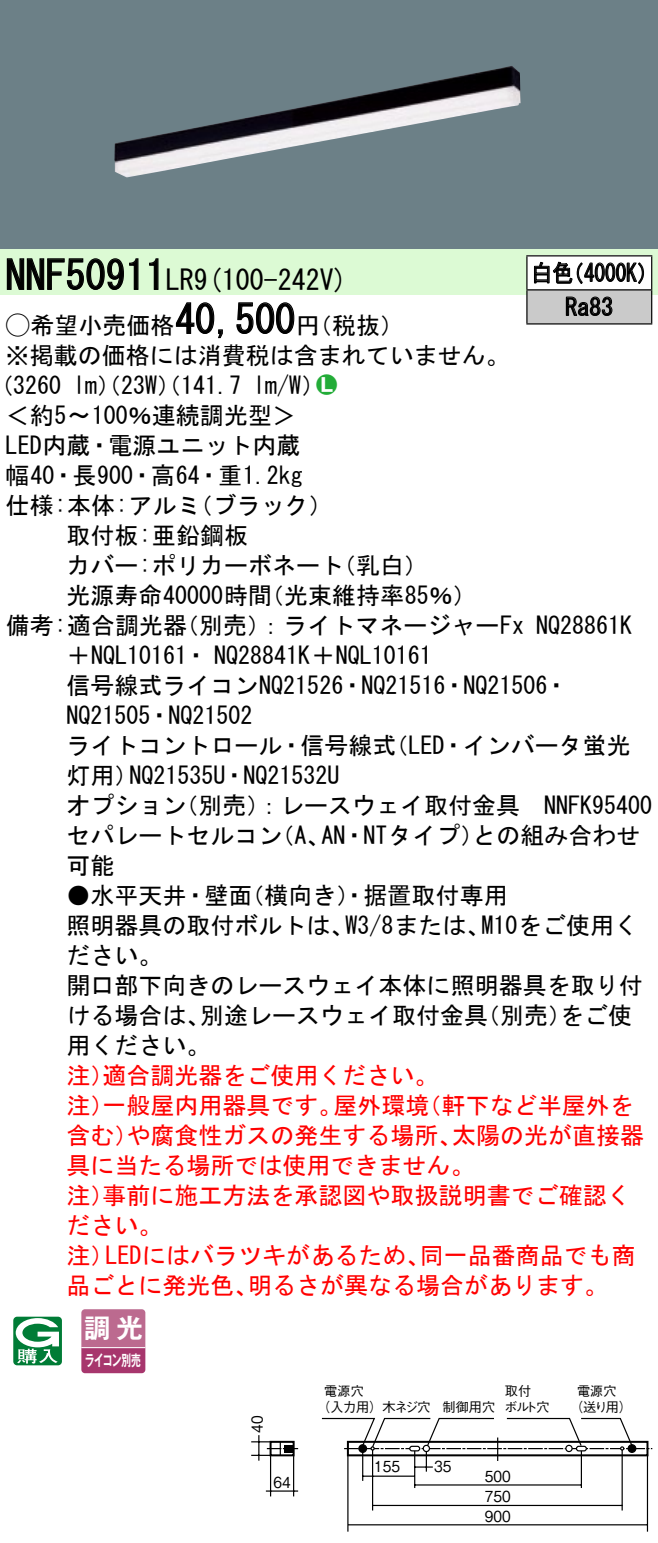
<style>
.page{position:relative;width:658px;height:1543px;background:#fff}
.page>*{position:absolute;margin:0;border:0;box-sizing:border-box;transform-origin:0 0}
.t1{font:40px "MS Gothic";color:#000}
.t2{font:28px "MS Gothic";color:#000}
.t3{font:26.4px "Gothic MB101 Pro De Bold 90 pv RKSJ H";color:#fff}
.t4{font:24px/30px "MS Gothic";color:#000}
.t5{font:24px/30px "MS Gothic";color:#f00}
.t6{font:24px/34px "MS Gothic";color:#000;scale:.88 1}
.t7{font:24px "Ford Classification 1";color:#23ac38}
.t8{font:15.2px/19.6px "Gothic BBB Pro Medium 90 pv RKSJ H";color:#000;scale:.9 1}
.t9{font:15.2px "Gothic MB101 Pro De Bold 90 pv RKSJ H";letter-spacing:-.05em;color:#fff;scale:.65 1}
.t10{font:13.2px/16px "Gothic BBB Pro Medium 90 pv RKSJ H";letter-spacing:-.03em;color:#000}
.s1{font-family:"Ford Classification 1"}
.s2{color:#fff}
</style>
<div class="page">
<div style="left:0;top:0;width:658px;height:249px;background:#6c8087"></div>
<img style="left:114px;top:66px;width:406px;height:111px">
<div style="left:0;top:249px;width:658px;height:46px;background:#dcfad4"></div>
<svg style="left:6px;top:258px;width:133px;height:32px"></svg>
<svg style="left:149px;top:258px;width:10px;height:32px"></svg>
<svg style="left:175px;top:302px;width:48px;height:37px"></svg>
<svg style="left:236px;top:302px;width:59px;height:32px"></svg>
<svg style="left:13px;top:1316px;width:49px;height:49px"></svg>
<svg style="left:81px;top:1309px;width:64px;height:64px;background:#b45783"></svg>
<hr style="left:81px;top:1346px;width:64px;height:2px;background:#fff">
<div style="left:527px;top:256px;width:124px;height:34px;background:#fff"></div>
<div style="left:527px;top:290px;width:124px;height:34px;background:#cacaca"></div>
<hr style="left:526px;top:255px;width:126px;height:1px;background:#000">
<hr style="left:526px;top:256px;width:1px;height:33px;background:#000">
<hr style="left:651px;top:256px;width:1px;height:33px;background:#000">
<hr style="left:526px;top:289px;width:126px;height:1px;background:#000">
<hr style="left:526px;top:290px;width:1px;height:33px;background:#000">
<hr style="left:651px;top:290px;width:1px;height:33px;background:#000">
<hr style="left:526px;top:323px;width:126px;height:1px;background:#000">
<svg style="left:534px;top:261px;width:110px;height:23px"></svg>
<svg style="left:565px;top:296px;width:47px;height:20px"></svg>
<hr style="left:621px;top:1448px;width:2px;height:62px;background:#000">
<hr style="left:372px;top:1448px;width:1px;height:62px;background:#000">
<hr style="left:347px;top:1454px;width:1px;height:77px;background:#000">
<hr style="left:646px;top:1454px;width:2px;height:77px;background:#000">
<hr style="left:414px;top:1484px;width:167px;height:1px;background:#000">
<hr style="left:372px;top:1504px;width:250px;height:1px;background:#000">
<svg style="left:415px;top:1466px;width:18px;height:1px"></svg>
<hr style="left:362px;top:1475px;width:52px;height:1px;background:#000">
<hr style="left:266px;top:1490px;width:32px;height:1px;background:#000">
<hr style="left:348px;top:1523px;width:299px;height:2px;background:#000">
<hr style="left:414px;top:1449px;width:1px;height:38px;background:#000">
<hr style="left:425px;top:1449px;width:2px;height:22px;background:#000">
<hr style="left:362px;top:1449px;width:1px;height:31px;background:#000">
<hr style="left:270px;top:1455px;width:1px;height:41px;background:#000">
<hr style="left:293px;top:1455px;width:1px;height:41px;background:#000">
<hr style="left:580px;top:1449px;width:2px;height:38px;background:#000">
<svg style="left:251px;top:1417px;width:401px;height:43px"></svg>
<h1 class="t1" style="left:6px;top:255px;width:162px">NNF50911</h1>
<p class="t2" style="left:166px;top:265px;width:183px">LR (9 100-242 (V</p>
<h1 class="t1" style="left:175px;top:299px;width:121px">40,500</h1>
<p class="t4" style="left:6px;top:310px;width:505px"><span class="s1">A</span>希望小売価格<br>※掲載の価格には消費税は含まれていません。</p>
<p class="t7" style="left:316px;top:372px;width:22px">2<span class="s2">7</span></p>
<p class="t4" style="left:296px;top:310px;width:109px">（円税抜(</p>
<p class="t4" style="left:253px;top:370px;width:73px">l m (W/</p>
<p class="t4" style="left:-11px;top:370px;width:74px">（3260</p>
<p class="t4" style="left:6px;top:400px;width:292px">＜約〜5 100％連続調光型&lt;</p>
<p class="t4" style="left:6px;top:430px;width:296px">LED内蔵・電源ユニット内蔵</p>
<p class="t4" style="left:6px;top:460px;width:298px">幅40・長900・高64・重1.2kg</p>
<p class="t4" style="left:189px;top:490px;width:146px">（ブラック(</p>
<p class="t4" style="left:73px;top:370px;width:170px">lm）（23 ）（W 141.7</p>
<p class="t4" style="left:66px;top:490px;width:183px;text-indent:-61px">仕様:本体:アルミ<br>取付板:亜鉛鋼板</p>
<p class="t4" style="left:260px;top:550px;width:218px;text-indent:-193px">カバー:ポリカーボネート<br>（光束維持率85％(</p>
<p class="t4" style="left:332px;top:550px;width:97px">（乳白(</p>
<p class="t4" style="left:66px;top:580px;width:207px">光源寿命40000時間</p>
<p class="t6" style="left:565px;top:256px;width:56px;text-indent:-34px">白色<br>Ra83</p>
<p class="t6" style="left:563px;top:256px;width:110px">（4000 (K</p>
<p class="t4" style="left:175px;top:610px;width:350px">（別売：）ライトマネージャーFx</p>
<p class="t4" style="left:6px;top:610px;width:183px">備考:適合調光器</p>
<p class="t4" style="left:66px;top:640px;width:367px">＋NQL10161・ NQ28841 ＋K NQL10161</p>
<p class="t4" style="left:66px;top:670px;width:503px">信号線式ライコンNQ21526・NQ21516・NQ21506・</p>
<p class="t4" style="left:66px;top:700px;width:187px">NQ21505・NQ21502</p>
<p class="t4" style="left:384px;top:730px;width:247px">（LED・インバータ蛍光</p>
<p class="t4" style="left:536px;top:610px;width:97px">NQ28861K</p>
<p class="t4" style="left:66px;top:730px;width:331px;text-align:center">ライトコントロール・信号線式<br>NQ21535 ・U NQ21532U</p>
<p class="t4" style="left:66px;top:760px;width:73px">灯用）</p>
<p class="t4" style="left:66px;top:790px;width:121px">オプション</p>
<p class="t4" style="left:174px;top:790px;width:479px">（別売：）レースウェイ取付金具　NNFK95400</p>
<p class="t4" style="left:321px;top:820px;width:164px">AN・NTタイプ）</p>
<p class="t4" style="left:472px;top:820px;width:169px">との組み合わせ</p>
<p class="t4" style="left:66px;top:820px;width:217px">セパレートセルコン</p>
<p class="t4" style="left:66px;top:850px;width:49px">可能</p>
<p class="t4" style="left:240px;top:880px;width:268px">（横向き）・据置取付専用</p>
<p class="t4" style="left:270px;top:820px;width:61px">（、A</p>
<p class="t4" style="left:66px;top:880px;width:187px">●水平天井・壁面</p>
<p class="t4" style="left:66px;top:910px;width:289px">照明器具の取付ボルトは、</p>
<p class="t4" style="left:66px;top:940px;width:97px">ださい。</p>
<p class="t4" style="left:66px;top:970px;width:577px">開口部下向きのレースウェイ本体に照明器具を取り付</p>
<p class="t4" style="left:560px;top:1000px;width:73px">をご使</p>
<p class="t4" style="left:481px;top:910px;width:158px">M10をご使用く</p>
<p class="t4" style="left:345px;top:910px;width:146px">W3/8または、</p>
<p class="t4" style="left:200px;top:1000px;width:289px">別途レースウェイ取付金具</p>
<p class="t4" style="left:476px;top:1000px;width:98px">（別売）</p>
<p class="t4" style="left:66px;top:1000px;width:145px">ける場合は、用ください。</p>
<p class="t5" style="left:102px;top:1060px;width:337px">適合調光器をご使用ください。</p>
<p class="t5" style="left:66px;top:1060px;width:49px">注）</p>
<p class="t5" style="left:102px;top:1090px;width:241px">一般屋内用器具です。</p>
<p class="t5" style="left:333px;top:1090px;width:97px">屋外環境</p>
<p class="t5" style="left:417px;top:1090px;width:217px">（軒下など半屋外を</p>
<p class="t5" style="left:66px;top:1090px;width:49px">注）</p>
<p class="t5" style="left:126px;top:1120px;width:337px">や腐食性ガスの発生する場所、</p>
<p class="t5" style="left:452px;top:1120px;width:194px">太陽の光が直接器</p>
<p class="t5" style="left:66px;top:1120px;width:73px">含む）</p>
<p class="t5" style="left:66px;top:1150px;width:409px">具に当たる場所では使用できません。</p>
<p class="t5" style="left:102px;top:1180px;width:529px">事前に施工方法を承認図や取扱説明書でご確認く</p>
<p class="t5" style="left:66px;top:1180px;width:97px">注）<br>ださい。</p>
<p class="t5" style="left:66px;top:1240px;width:49px">注）</p>
<p class="t5" style="left:105px;top:1240px;width:326px">LEDにはバラツキがあるため、</p>
<p class="t5" style="left:420px;top:1240px;width:217px">同一品番商品でも商</p>
<p class="t5" style="left:66px;top:1270px;width:193px">品ごとに発光色、</p>
<p class="t5" style="left:248px;top:1270px;width:362px">明るさが異なる場合があります。</p>
<p class="t3" style="left:84px;top:1306px;width:60px">調光</p>
<p class="t9" style="left:85px;top:1347px;width:88px">ライコン別売</p>
<p class="t8" style="left:245px;top:1432px;width:21px;rotate:-90deg">40</p>
<p class="t8" style="left:273px;top:1470px;width:21px">64</p>
<p class="t10" style="left:504px;top:1381px;width:47px">取付<br>ボルト穴</p>
<p class="t10" style="left:317px;top:1381px;width:115px;text-indent:7px">電源穴<br>（入力用(木ネジ穴</p>
<p class="t10" style="left:570px;top:1381px;width:64px;text-indent:7px">電源穴（送り用 (</p>
<p class="t10" style="left:442px;top:1397px;width:54px">制御用穴</p>
<p class="t8" style="left:374px;top:1454px;width:30px">155</p>
<p class="t8" style="left:434px;top:1453px;width:21px">35</p>
<p class="t8" style="left:485px;top:1464px;width:30px">500</p>
<p class="t8" style="left:485px;top:1484px;width:30px">750<br>900</p>
</div>
